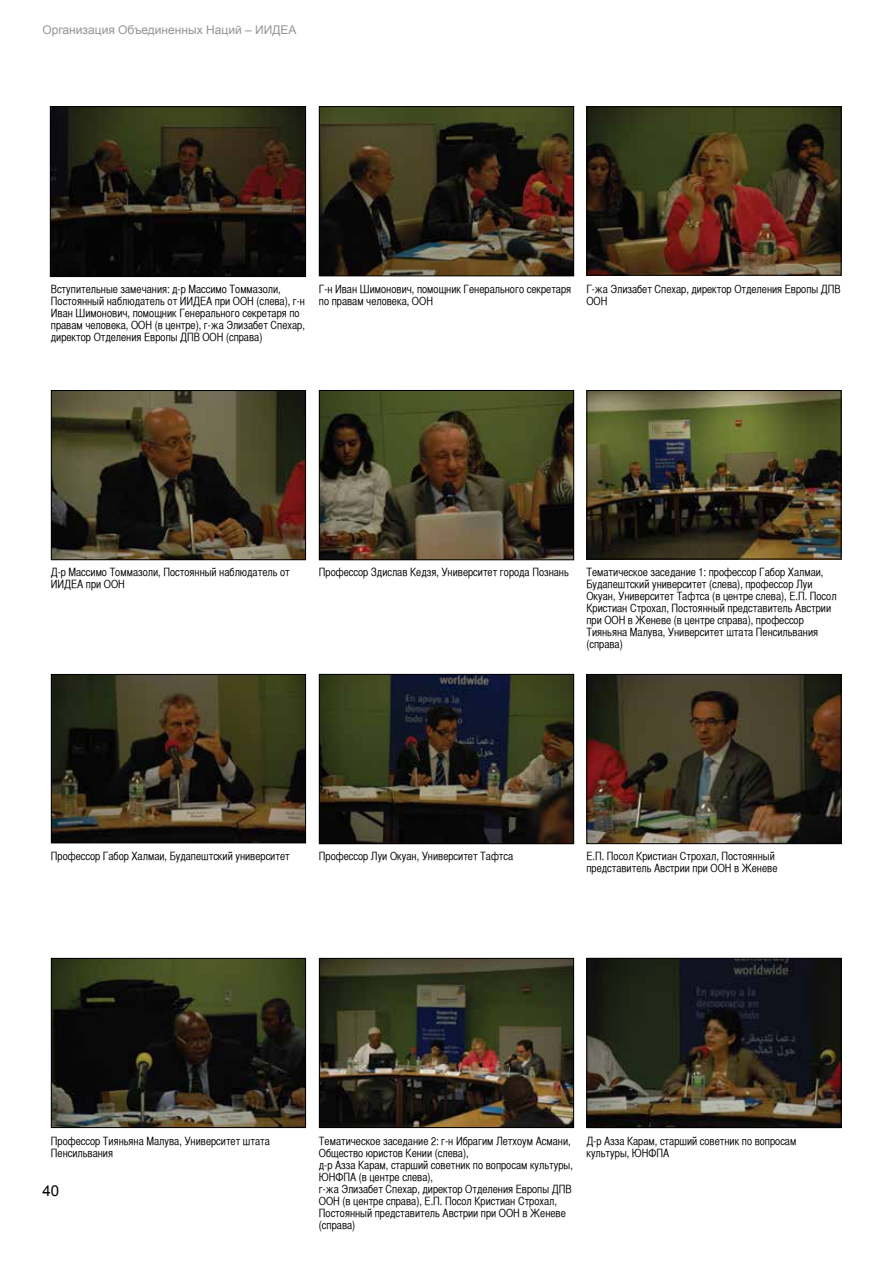
<style>
.page{position:relative;width:893px;height:1263px;background:#fff}
.page>*{position:absolute;margin:0;border:0;box-sizing:border-box;transform-origin:0 0}
.t1{font:15px "Arial";color:#000}
.t2{font:12px "Arial";color:#939598}
.t3{font:11.25px/12px "Helvetica CY";color:#000}
</style>
<div class="page">
<img style="left:52px;top:108px;width:252px;height:167px">
<div style="left:50px;top:106px;width:256px;height:171px;border:1px solid #000"></div>
<img style="left:321px;top:108px;width:251px;height:166px">
<div style="left:319px;top:106px;width:255px;height:170px;border:1px solid #000"></div>
<img style="left:588px;top:108px;width:251px;height:166px">
<div style="left:586px;top:106px;width:255px;height:170px;border:1px solid #000"></div>
<img style="left:53px;top:392px;width:251px;height:166px">
<div style="left:51px;top:390px;width:255px;height:170px;border:1px solid #000"></div>
<img style="left:321px;top:392px;width:251px;height:166px">
<div style="left:319px;top:390px;width:255px;height:170px;border:1px solid #000"></div>
<img style="left:588px;top:392px;width:251px;height:165px">
<div style="left:586px;top:390px;width:255px;height:169px;border:1px solid #000"></div>
<img style="left:53px;top:676px;width:251px;height:165px">
<div style="left:51px;top:674px;width:255px;height:169px;border:1px solid #000"></div>
<img style="left:321px;top:676px;width:251px;height:166px">
<div style="left:319px;top:674px;width:255px;height:170px;border:1px solid #000"></div>
<img style="left:588px;top:676px;width:251px;height:166px">
<div style="left:586px;top:674px;width:255px;height:170px;border:1px solid #000"></div>
<img style="left:53px;top:960px;width:251px;height:166px">
<div style="left:51px;top:958px;width:255px;height:170px;border:1px solid #000"></div>
<img style="left:321px;top:960px;width:251px;height:166px">
<div style="left:319px;top:958px;width:255px;height:170px;border:1px solid #000"></div>
<img style="left:588px;top:960px;width:251px;height:166px">
<div style="left:586px;top:958px;width:255px;height:170px;border:1px solid #000"></div>
<p class="t2" style="left:43px;top:22px;width:255px">Организация Объединенных Наций – ИИДЕА</p>
<p class="t3" style="left:51px;top:283px;width:256px">Вступительные замечания: д-р Массимо Томмазоли, Постоянный наблюдатель от ИИДЕА при ООН (слева), г-н Иван Шимонович, помощник Генерального секретаря по правам человека, ООН (в центре), г-жа Элизабет Спехар, директор Отделения Европы ДПВ ООН (справа)</p>
<p class="t3" style="left:319px;top:283px;width:254px">Г-н Иван Шимонович, помощник Генерального секретаря по правам человека, ООН</p>
<p class="t3" style="left:586px;top:283px;width:256px">Г-жа Элизабет Спехар, директор Отделения Европы ДПВ<br>ООН</p>
<p class="t3" style="left:51px;top:566px;width:240px">Д-р Массимо Томмазоли, Постоянный наблюдатель от<br>ИИДЕА при ООН</p>
<p class="t3" style="left:319px;top:566px;width:251px">Профессор Здислав Кедзя, Университет города Познань</p>
<p class="t3" style="left:586px;top:566px;width:252px">Тематическое заседание 1: профессор Габор Халмаи, Будапештский университет (слева), профессор Луи Окуан, Университет Тафтса (в центре слева), Е.П. Посол Кристиан Строхал, Постоянный представитель Австрии при ООН в Женеве (в центре справа), профессор Тияньяна Малува, Университет штата Пенсильвания (справа)</p>
<p class="t3" style="left:51px;top:850px;width:240px">Профессор Габор Халмаи, Будапештский университет</p>
<p class="t3" style="left:319px;top:850px;width:196px">Профессор Луи Окуан, Университет Тафтса</p>
<p class="t3" style="left:586px;top:850px;width:193px">Е.П. Посол Кристиан Строхал, Постоянный представитель Австрии при ООН в Женеве</p>
<p class="t3" style="left:51px;top:1135px;width:221px">Профессор Тияньяна Малува, Университет штата<br>Пенсильвания</p>
<h1 class="t1" style="left:43px;top:1180px;width:18px">40</h1>
<p class="t3" style="left:319px;top:1135px;width:256px">Тематическое заседание 2: г-н Ибрагим Летхоум Асмани, Общество юристов Кении (слева),<br>д-р Азза Карам, старший советник по вопросам культуры, ЮНФПА (в центре слева),<br>г-жа Элизабет Спехар, директор Отделения Европы ДПВ ООН (в центре справа), Е.П. Посол Кристиан Строхал, Постоянный представитель Австрии при ООН в Женеве (справа)</p>
<p class="t3" style="left:586px;top:1135px;width:212px">Д-р Азза Карам, старший советник по вопросам культуры, ЮНФПА</p>
</div>
